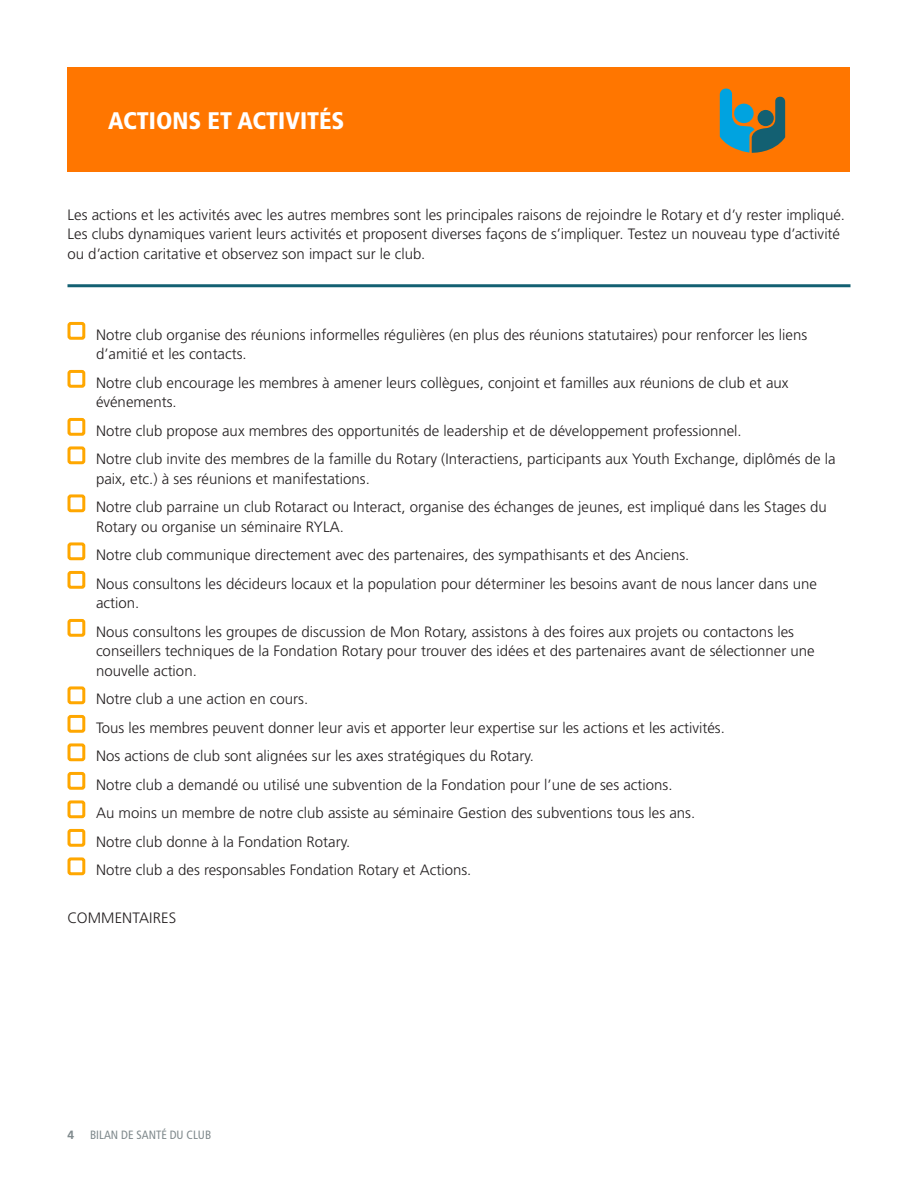
<style>
.page{position:relative;width:918px;height:1188px;background:#fff}
.page>*{position:absolute;margin:0;border:0;box-sizing:border-box;transform-origin:0 0}
.Head{font:900 condensed 24px "Frutiger LT Std";color:#fff}
.Checklist_Box{font:300 15px/19.5px "Frutiger LT Std";color:#231f20}
.Body{font:300 15px/19.5px "Frutiger LT Std";color:#231f20}
.t1{font:condensed 12px "Frutiger LT Std";color:#808a8d}
.t2{font:700 12px "Frutiger LT Std";color:#808a8d}
</style>
<div class="page">
<div style="left:68px;top:68px;width:782px;height:104px;background:#ff7600"></div>
<hr style="left:68px;top:284px;width:782px;height:3px;background:#136072">
<div style="left:67px;top:322px;width:18px;height:18px;border:3px solid #ffa700;border-radius:2px"></div>
<div style="left:67px;top:370px;width:18px;height:18px;border:3px solid #ffa700;border-radius:2px"></div>
<div style="left:67px;top:418px;width:18px;height:18px;border:3px solid #ffa700;border-radius:2px"></div>
<div style="left:67px;top:446px;width:18px;height:18px;border:3px solid #ffa700;border-radius:2px"></div>
<div style="left:67px;top:494px;width:18px;height:18px;border:3px solid #ffa700;border-radius:2px"></div>
<div style="left:67px;top:542px;width:18px;height:18px;border:3px solid #ffa700;border-radius:2px"></div>
<div style="left:67px;top:571px;width:18px;height:18px;border:3px solid #ffa700;border-radius:2px"></div>
<div style="left:67px;top:619px;width:18px;height:18px;border:3px solid #ffa700;border-radius:2px"></div>
<div style="left:67px;top:686px;width:18px;height:18px;border:3px solid #ffa700;border-radius:2px"></div>
<div style="left:67px;top:715px;width:18px;height:18px;border:3px solid #ffa700;border-radius:2px"></div>
<div style="left:67px;top:743px;width:18px;height:18px;border:3px solid #ffa700;border-radius:2px"></div>
<div style="left:67px;top:772px;width:18px;height:18px;border:3px solid #ffa700;border-radius:2px"></div>
<div style="left:67px;top:800px;width:18px;height:18px;border:3px solid #ffa700;border-radius:2px"></div>
<div style="left:67px;top:829px;width:18px;height:18px;border:3px solid #ffa700;border-radius:2px"></div>
<div style="left:67px;top:857px;width:18px;height:18px;border:3px solid #ffa700;border-radius:2px"></div>
<svg style="left:720px;top:88px;width:65px;height:65px"></svg>
<p class="Head" style="left:108px;top:106px;width:238px">ACTIONS ET ACTIVITÉS</p>
<p class="Body" style="left:68px;top:205px;width:779px">Les actions et les activités avec les autres membres sont les principales raisons de rejoindre le Rotary et d’y rester impliqué.<br>Les clubs dynamiques varient leurs activités et proposent diverses façons de s’impliquer. Testez un nouveau type d’activité ou d’action caritative et observez son impact sur le club.</p>
<p class="Checklist_Box" style="left:96px;top:325px;width:713px">Notre club organise des réunions informelles régulières (en plus des réunions statutaires) pour renforcer les liens d’amitié et les contacts.</p>
<p class="Checklist_Box" style="left:96px;top:373px;width:694px">Notre club encourage les membres à amener leurs collègues, conjoint et familles aux réunions de club et aux événements.</p>
<p class="Checklist_Box" style="left:96px;top:421px;width:647px">Notre club propose aux membres des opportunités de leadership et de développement professionnel.</p>
<p class="Checklist_Box" style="left:96px;top:450px;width:741px">Notre club invite des membres de la famille du Rotary (Interactiens, participants aux Youth Exchange, diplômés de la paix, etc.) à ses réunions et manifestations.</p>
<p class="Checklist_Box" style="left:96px;top:498px;width:732px">Notre club parraine un club Rotaract ou Interact, organise des échanges de jeunes, est impliqué dans les Stages du<br>Rotary ou organise un séminaire RYLA.</p>
<p class="Checklist_Box" style="left:96px;top:546px;width:595px">Notre club communique directement avec des partenaires, des sympathisants et des Anciens.</p>
<p class="Checklist_Box" style="left:96px;top:574px;width:723px">Nous consultons les décideurs locaux et la population pour déterminer les besoins avant de nous lancer dans une action.</p>
<p class="Checklist_Box" style="left:96px;top:622px;width:720px">Nous consultons les groupes de discussion de Mon Rotary, assistons à des foires aux projets ou contactons les conseillers techniques de la Fondation Rotary pour trouver des idées et des partenaires avant de sélectionner une nouvelle action.</p>
<p class="Checklist_Box" style="left:96px;top:690px;width:214px">Notre club a une action en cours.</p>
<p class="Checklist_Box" style="left:96px;top:718px;width:630px">Tous les membres peuvent donner leur avis et apporter leur expertise sur les actions et les activités.</p>
<p class="Checklist_Box" style="left:96px;top:747px;width:439px">Nos actions de club sont alignées sur les axes stratégiques du Rotary.</p>
<p class="Checklist_Box" style="left:96px;top:775px;width:578px">Notre club a demandé ou utilisé une subvention de la Fondation pour l’une de ses actions.</p>
<p class="Checklist_Box" style="left:96px;top:804px;width:601px">Au moins un membre de notre club assiste au séminaire Gestion des subventions tous les ans.</p>
<p class="Checklist_Box" style="left:96px;top:832px;width:256px">Notre club donne à la Fondation Rotary.</p>
<p class="Checklist_Box" style="left:96px;top:861px;width:377px">Notre club a des responsables Fondation Rotary et Actions.</p>
<p class="Body" style="left:68px;top:909px;width:110px">COMMENTAIRES</p>
<p class="t2" style="left:68px;top:1127px;width:8px">4</p>
<p class="t1" style="left:90px;top:1128px;width:123px">BILAN DE SANTÉ DU CLUB</p>
</div>
